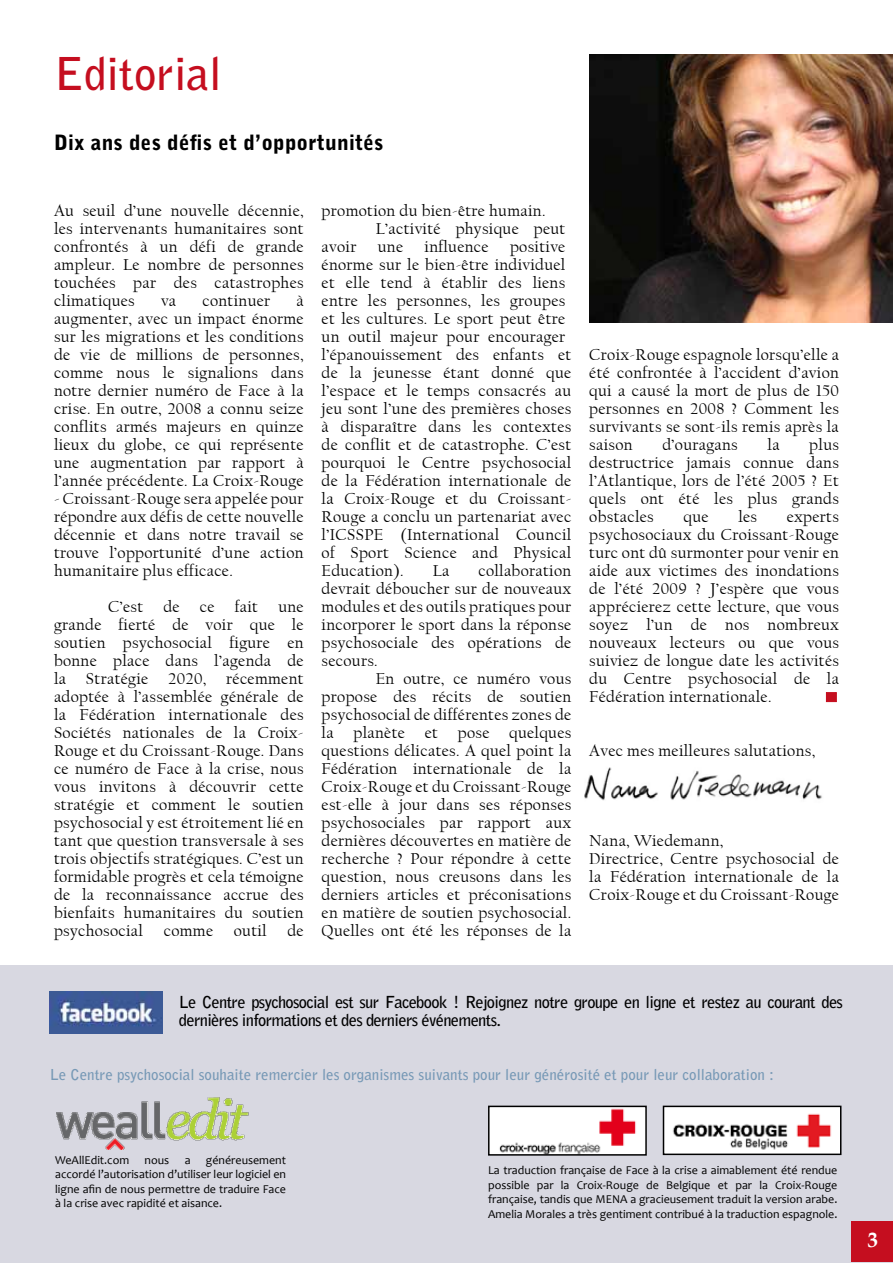
<style>
.page{position:relative;width:893px;height:1263px;background:#fff}
.page>*{position:absolute;margin:0;border:0;box-sizing:border-box;transform-origin:0 0}
.t1{font:700 45px "Bell Gothic Std";color:#c50e1f}
.t2{font:900 21px "Bell Gothic Std";letter-spacing:.01em;color:#000}
.t3{font:700 21px "Book Antiqua";color:#fff}
.t4{font:16.5px/18px "Californian FB";letter-spacing:.02em;color:#000;text-align:justify}
.t5{font:700 16.5px/18px "Bell Gothic Std";letter-spacing:-.04em;color:#000}
.t6{font:700 15px "Bell Gothic Std";color:#7799b6}
.t7{font:12px/14.4px "Candara";color:#000;text-align:justify}
</style>
<div class="page">
<div style="left:0;top:965px;width:892px;height:297px;background:#d8d8e1"></div>
<div style="left:852px;top:1221px;width:41px;height:41px;background:#c50e1f"></div>
<div style="left:826px;top:692px;width:11px;height:10px;background:#c50e1f;border:1px solid #c50e1f"></div>
<img style="left:589px;top:54px;width:304px;height:269px">
<img style="left:584px;top:767px;width:238px;height:34px">
<img style="left:56px;top:1097px;width:193px;height:53px">
<img style="left:491px;top:1109px;width:153px;height:43px">
<div style="left:488px;top:1106px;width:159px;height:49px;border:2px solid #000"></div>
<img style="left:666px;top:1109px;width:172px;height:43px">
<div style="left:663px;top:1106px;width:178px;height:49px;border:2px solid #000"></div>
<img style="left:50px;top:991px;width:113px;height:42px">
<h1 class="t1" style="left:54px;top:47px;width:169px">Editorial</h1>
<p class="t2" style="left:54px;top:130px;width:331px">Dix ans des défis et d’opportunités</p>
<p class="t4" style="left:54px;top:202px;width:251px">Au seuil d’une nouvelle décennie, les intervenants humanitaires sont confrontés à un défi de grande ampleur. Le nombre de personnes touchées par des catastrophes climatiques</p>
<p class="t4" style="left:161px;top:292px;width:17px">va</p>
<p class="t4" style="left:202px;top:292px;width:69px">continuer</p>
<p class="t4" style="left:54px;top:292px;width:251px;text-indent:242px">à augmenter, avec un impact énorme sur les migrations et les conditions de vie de millions de personnes, comme nous le signalions dans notre dernier numéro de Face à la crise. En outre, 2008 a connu seize conflits armés majeurs en quinze lieux du globe, ce qui représente une augmentation par rapport à l’année précédente. La Croix-Rouge</p>
<p class="t4" style="left:54px;top:490px;width:251px">- Croissant-Rouge sera appelée pour répondre aux défis de cette nouvelle décennie et dans notre travail se trouve l’opportunité d’une action humanitaire plus efficace.</p>
<p class="t4" style="left:54px;top:598px;width:251px;text-indent:54px">C’est de ce fait une grande fierté de voir que le soutien psychosocial figure en bonne place dans l’agenda de la Stratégie 2020, récemment adoptée à l’assemblée générale de la Fédération internationale des Sociétés nationales de la Croix-Rouge et du Croissant-Rouge. Dans ce numéro de Face à la crise, nous vous invitons à découvrir cette stratégie et comment le soutien psychosocial y est étroitement lié en tant que question transversale à ses trois objectifs stratégiques. C’est un formidable progrès et cela témoigne de la reconnaissance accrue des bienfaits humanitaires du soutien psychosocial</p>
<p class="t4" style="left:164px;top:922px;width:51px">comme</p>
<p class="t4" style="left:234px;top:922px;width:34px">outil</p>
<p class="t4" style="left:287px;top:922px;width:18px">de</p>
<p class="t4" style="left:322px;top:202px;width:225px">promotion du bien-être humain.</p>
<p class="t4" style="left:376px;top:220px;width:191px">L’activité physique peut</p>
<p class="t4" style="left:322px;top:238px;width:36px">avoir</p>
<p class="t4" style="left:378px;top:238px;width:27px">une</p>
<p class="t4" style="left:424px;top:238px;width:66px">influence</p>
<p class="t4" style="left:322px;top:238px;width:251px;text-align:left;text-indent:188px">positive énorme sur le bien-être individuel et elle tend à établir des liens entre les personnes, les groupes et les cultures. Le sport peut être un outil majeur pour encourager l’épanouissement des enfants et de la jeunesse étant donné que l’espace et le temps consacrés au jeu sont l’une des premières choses à disparaître dans les contextes de conflit et de catastrophe. C’est pourquoi le Centre psychosocial de la Fédération internationale de la Croix-Rouge et du Croissant-<br>Rouge a conclu un partenariat avec l’ICSSPE (International Council of Sport Science and Physical<br>Education).</p>
<p class="t4" style="left:322px;top:562px;width:251px;text-indent:157px">collaboration devrait déboucher sur de nouveaux modules et des outils pratiques pour incorporer le sport dans la réponse psychosociale des opérations de secours.</p>
<p class="t4" style="left:322px;top:670px;width:251px;text-indent:54px">En outre, ce numéro vous propose des récits de soutien psychosocial de différentes zones de la planète et pose quelques questions délicates. A quel point la Fédération internationale de la Croix-Rouge et du Croissant-Rouge est-elle à jour dans ses réponses psychosociales par rapport aux dernières découvertes en matière de recherche ? Pour répondre à cette question, nous creusons dans les derniers articles et préconisations en matière de soutien psychosocial.<br>Quelles ont été les réponses de la</p>
<p class="t4" style="left:433px;top:562px;width:18px">La</p>
<p class="t4" style="left:589px;top:346px;width:251px">Croix-Rouge espagnole lorsqu’elle a été confrontée à l’accident d’avion qui a causé la mort de plus de 150 personnes en 2008 ? Comment les survivants se sont-ils remis après la saison</p>
<p class="t4" style="left:662px;top:436px;width:77px">d’ouragans</p>
<p class="t4" style="left:767px;top:436px;width:14px">la</p>
<p class="t4" style="left:589px;top:436px;width:251px;text-indent:220px">plus destructrice jamais connue dans l’Atlantique, lors de l’été 2005 ? Et quels ont été les plus grands obstacles</p>
<p class="t4" style="left:683px;top:508px;width:27px">que</p>
<p class="t4" style="left:738px;top:508px;width:20px">les</p>
<p class="t4" style="left:589px;top:508px;width:251px;text-indent:197px">experts psychosociaux du Croissant-Rouge turc ont dû surmonter pour venir en aide aux victimes des inondations de l’été 2009 ? J’espère que vous apprécierez cette lecture, que vous soyez l’un de nos nombreux nouveaux lecteurs ou que vous suiviez de longue date les activités du Centre psychosocial de la Fédération internationale.</p>
<p class="t4" style="left:589px;top:742px;width:227px">Avec mes meilleures salutations,</p>
<p class="t4" style="left:589px;top:832px;width:251px;text-align:left">Nana, Wiedemann,<br>Directrice, Centre psychosocial de la Fédération internationale de la<br>Croix-Rouge et du Croissant-Rouge</p>
<p class="t5" style="left:179px;top:993px;width:666px">Le Centre psychosocial est sur Facebook ! Rejoignez notre groupe en ligne et restez au courant des dernières informations et des derniers événements.</p>
<p class="t6" style="left:50px;top:1066px;width:726px">Le Centre psychosocial souhaite remercier les organismes suivants pour leur générosité et pour leur collaboration :</p>
<p class="t7" style="left:55px;top:1153px;width:76px">WeAllEdit.com</p>
<p class="t7" style="left:145px;top:1153px;width:26px">nous</p>
<p class="t7" style="left:185px;top:1153px;width:7px">a</p>
<p class="t7" style="left:55px;top:1153px;width:232px;text-indent:151px">généreusement accordé l’autorisation d’utiliser leur logiciel en ligne afin de nous permettre de traduire Face à la crise avec rapidité et aisance.</p>
<p class="t7" style="left:488px;top:1163px;width:351px">La traduction française de Face à la crise a aimablement été rendue possible par la Croix-Rouge de Belgique et par la Croix-Rouge française, tandis que MENA a gracieusement traduit la version arabe.<br>Amelia Morales a très gentiment contribué à la traduction espagnole.</p>
<p class="t3" style="left:867px;top:1225px;width:12px">3</p>
</div>
